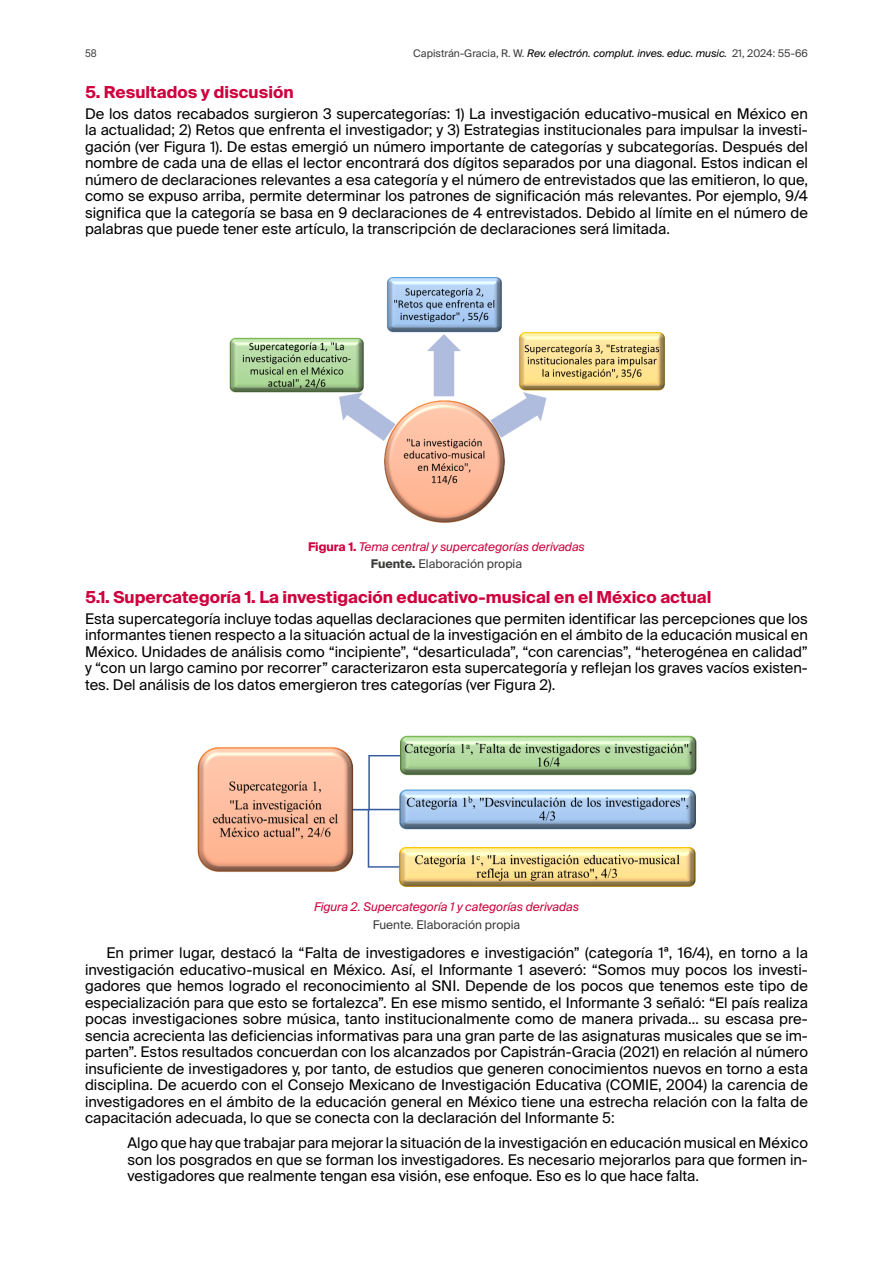
<style>
.page{position:relative;width:893px;height:1263px;background:#fff}
.page>*{position:absolute;margin:0;border:0;box-sizing:border-box;transform-origin:0 0}
._000-LADILLO_02{font:700 16.5px "Suisse Intl";color:#cf003d}
._000-LADILLO_01{font:700 16.5px "Suisse Intl";color:#cf003d}
._000-PRIMER_PARRAFO{font:14.7px/16.5px "Suisse Intl";color:#000;text-align:justify}
._000-TXT_GENERAL{font:14.7px/16.5px "Suisse Intl";color:#000;text-align:justify}
._000-Citas{font:14.7px/16.5px "Suisse Intl";color:#000;text-align:justify}
._000-Pie_figuras_y_tablas{font:italic 12px "Suisse Intl";color:#cf003d}
._000-FUENTE{font:12px "Suisse Intl";color:#3c3c3b}
.t1{font:italic 10.5px "Suisse Intl";color:#000}
.t2{font:10.5px "Suisse Intl";color:#3c3c3b;scale:.9 1}
.s1{font-style:normal;color:#3c3c3b}
.s2{font-weight:700;font-style:normal}
.s3{font-weight:700}
</style>
<div class="page">
<img style="left:229px;top:278px;width:436px;height:245px">
<img style="left:197px;top:735px;width:500px;height:152px">
<p class="t2" style="left:85px;top:47px;width:14px">58</p>
<p class="t1" style="left:413px;top:47px;width:396px"><span class="s1">Capistrán-Gracia, R. W.</span> Rev. electrón. complut. inves. educ. music. <span class="s1">21, 2024: 55-66</span></p>
<p class="_000-LADILLO_01" style="left:85px;top:82px;width:210px">5. Resultados y discusión</p>
<p class="_000-PRIMER_PARRAFO" style="left:85px;top:105px;width:724px">De los datos recabados surgieron 3 supercategorías: 1) La investigación educativo-musical en México en la actualidad; 2) Retos que enfrenta el investigador; y 3) Estrategias institucionales para impulsar la investi&shy;gación (ver Figura 1). De estas emergió un número importante de categorías y subcategorías. Después del nombre de cada una de ellas el lector encontrará dos dígitos separados por una diagonal. Estos indican el número de declaraciones relevantes a esa categoría y el número de entrevistados que las emitieron, lo que, como se expuso arriba, permite determinar los patrones de significación más relevantes. Por ejemplo, 9/4 significa que la categoría se basa en 9 declaraciones de 4 entrevistados. Debido al límite en el número de palabras que puede tener este artículo, la transcripción de declaraciones será limitada.</p>
<p class="_000-Pie_figuras_y_tablas" style="left:308px;top:539px;width:278px"><span class="s2">Figura 1.</span> Tema central y supercategorías derivadas</p>
<p class="_000-FUENTE" style="left:371px;top:557px;width:153px"><span class="s3">Fuente.</span> Elaboración propia</p>
<p class="_000-LADILLO_02" style="left:85px;top:587px;width:628px">5.1. Supercategoría 1. La investigación educativo-musical en el México actual</p>
<p class="_000-PRIMER_PARRAFO" style="left:85px;top:610px;width:724px">Esta supercategoría incluye todas aquellas declaraciones que permiten identificar las percepciones que los informantes tienen respecto a la situación actual de la investigación en el ámbito de la educación musical en México. Unidades de análisis como “incipiente”, “desarticulada”, “con carencias”, “heterogénea en calidad” y “con un largo camino por recorrer” caracterizaron esta supercategoría y reflejan los graves vacíos existen&shy;tes. Del análisis de los datos emergieron tres categorías (ver Figura 2).</p>
<p class="_000-Pie_figuras_y_tablas" style="left:314px;top:900px;width:266px">Figura 2. Supercategoría 1 y categorías derivadas</p>
<p class="_000-FUENTE" style="left:373px;top:918px;width:149px">Fuente. Elaboración propia</p>
<p class="_000-TXT_GENERAL" style="left:85px;top:945px;width:724px;text-indent:21px">En primer lugar, destacó la “Falta de investigadores e investigación” (categoría 1ª, 16/4), en torno a la investigación educativo-musical en México. Así, el Informante 1 aseveró: “Somos muy pocos los investi&shy;gadores que hemos logrado el reconocimiento al SNI. Depende de los pocos que tenemos este tipo de especialización para que esto se fortalezca”. En ese mismo sentido, el Informante 3 señaló: “El país realiza pocas investigaciones sobre música, tanto institucionalmente como de manera privada… su escasa pre&shy;sencia acrecienta las deficiencias informativas para una gran parte de las asignaturas musicales que se im&shy;parten”. Estos resultados concuerdan con los alcanzados por Capistrán-Gracia (2021) en relación al número insuficiente de investigadores y, por tanto, de estudios que generen conocimientos nuevos en torno a esta disciplina. De acuerdo con el Consejo Mexicano de Investigación Educativa (COMIE, 2004) la carencia de investigadores en el ámbito de la educación general en México tiene una estrecha relación con la falta de capacitación adecuada, lo que se conecta con la declaración del Informante 5:</p>
<p class="_000-Citas" style="left:128px;top:1135px;width:682px">Algo que hay que trabajar para mejorar la situación de la investigación en educación musical en México son los posgrados en que se forman los investigadores. Es necesario mejorarlos para que formen in&shy;vestigadores que realmente tengan esa visión, ese enfoque. Eso es lo que hace falta.</p>
</div>
